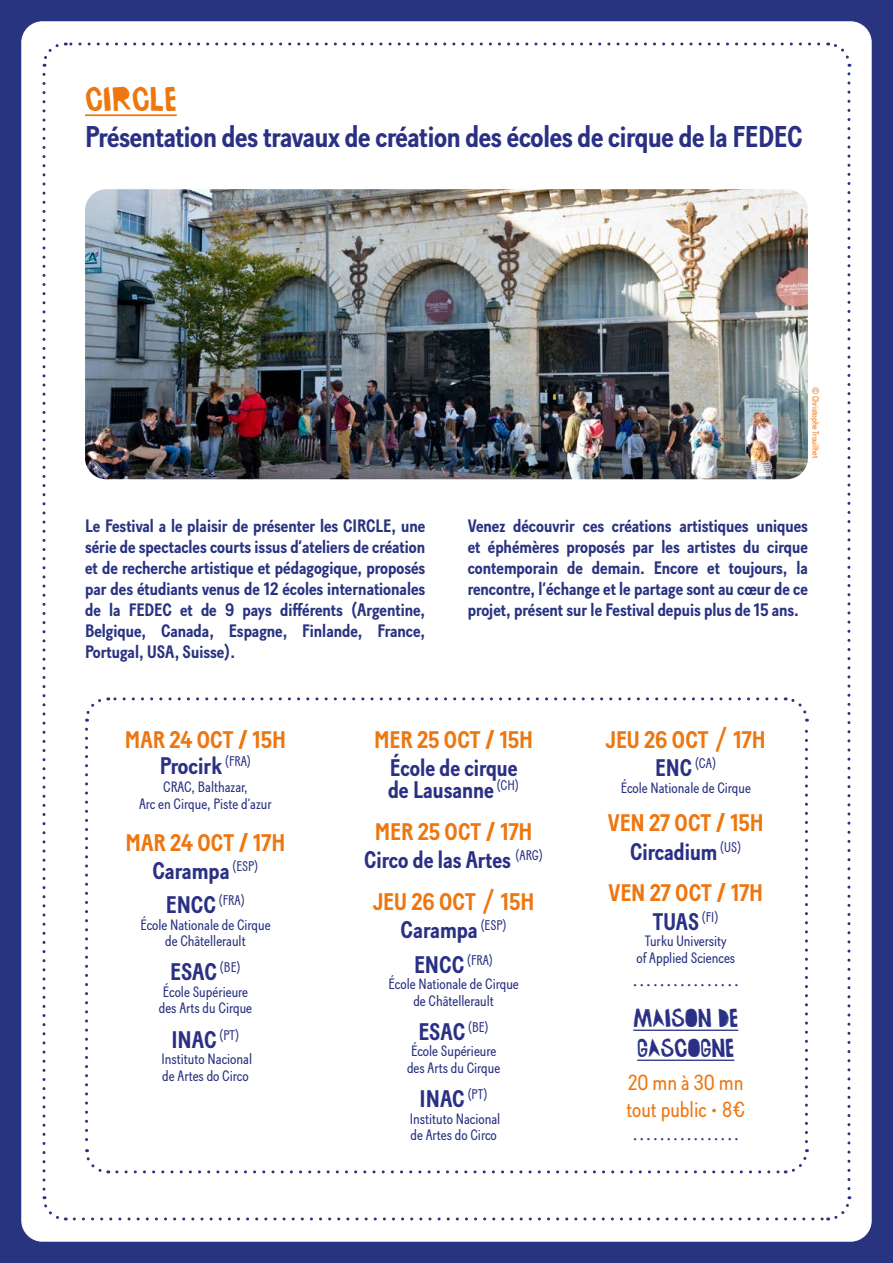
<style>
.page{position:relative;width:893px;height:1263px;background:#293481}
.page>*{position:absolute;margin:0;border:0;box-sizing:border-box;transform-origin:0 0}
.t1{font:34.5px "CIR Ca TAMPONA";color:#ee760f}
.t2{font:700 30px "Baton";letter-spacing:-.01em;color:#2a3184}
.t3{font:26.1px/30px "CIR Ca TAMPONA";letter-spacing:-.01em;color:#2a3184}
.t4{font:700 24px/28.2px "Baton";color:#ee760f;text-align:center}
.t5{font:700 24px/22.5px "Baton";color:#2a3184}
.t6{font:21.75px/27px "Baton";color:#ee760f}
.t7{font:700 18px/21px "Baton";color:#293381;text-align:justify}
.t8{font:15.3px "Arial Rounded MT Bold";color:#2a3184}
.t9{font:15px/16.5px "Baton";color:#293381;text-align:center}
.t10{font:13.95px "Baton";color:#2a3184}
.t11{font:9px "Baton";color:#ee760f}
.s1{color:#2a3184}
.s2{font-weight:700;font-size:24px}
.s3{color:#ee760f}
.s4{font-weight:400;font-size:31.5px}
</style>
<div class="page">
<div style="left:21px;top:21px;width:851px;height:1221px;background:#fff;border-radius:21px"></div>
<svg style="left:42px;top:74px;width:24px;height:1147px"></svg>
<svg style="left:74px;top:1196px;width:778px;height:25px"></svg>
<svg style="left:828px;top:42px;width:23px;height:1147px"></svg>
<svg style="left:42px;top:42px;width:777px;height:25px"></svg>
<img style="left:85px;top:189px;width:723px;height:290px">
<hr style="left:85px;top:114px;width:92px;height:2px;background:#ee760f">
<svg style="left:85px;top:729px;width:24px;height:445px"></svg>
<svg style="left:117px;top:1149px;width:692px;height:25px"></svg>
<svg style="left:785px;top:697px;width:24px;height:445px"></svg>
<svg style="left:85px;top:697px;width:691px;height:25px"></svg>
<hr style="left:633px;top:1029px;width:105px;height:2px;background:#2a3184">
<hr style="left:637px;top:1059px;width:97px;height:2px;background:#2a3184">
<h1 class="t1" style="left:85px;top:77px;width:93px">CIRCLE</h1>
<h2 class="t2" style="left:85px;top:119px;width:719px">Présentation des travaux de création des écoles de cirque de la FEDEC</h2>
<p class="t11" style="left:821px;top:387px;width:73px;rotate:90deg">© Christophe Trouilhet</p>
<p class="t7" style="left:85px;top:516px;width:342px">Le Festival a le plaisir de présenter les CIRCLE, une série de spectacles courts issus d’ateliers de création et de recherche artistique et pédagogique, proposés par des étudiants venus de 12 écoles internationales de la FEDEC et de 9 pays différents (Argentine, Belgique, Canada, Espagne, Finlande, France, Portugal, USA, Suisse).</p>
<p class="t7" style="left:468px;top:516px;width:342px">Venez découvrir ces créations artistiques uniques et éphémères proposés par les artistes du cirque contemporain de demain. Encore et toujours, la rencontre, l’échange et le partage sont au cœur de ce projet, présent sur le Festival depuis plus de 15 ans.</p>
<h3 class="t4" style="left:125px;top:726px;width:163px;line-height:26.7px">MAR 24 OCT / 15H<br><span class="s1">Procirk</span> <sup>(FRA)</sup></h3>
<p class="t9" style="left:139px;top:779px;width:134px">CRAC, Balthazar,<br>Arc en Cirque, Piste d’azur</p>
<h3 class="t4" style="left:126px;top:828px;width:161px">MAR 24 OCT / 17H<br><span class="s1">Carampa</span> <sup>(ESP)</sup></h3>
<p class="t10" style="left:166px;top:892px;width:81px"><span class="s2">ENCC</span> (FRA)</p>
<p class="t9" style="left:140px;top:916px;width:132px">École Nationale de Cirque de Châtellerault</p>
<h3 class="t5" style="left:170px;top:961px;width:72px">ESAC <sup>(BE)</sup></h3>
<p class="t9" style="left:159px;top:983px;width:95px;text-align:left">École Supérieure des Arts du Cirque</p>
<h3 class="t5" style="left:171px;top:1028px;width:70px">INAC <sup>(PT)</sup></h3>
<p class="t9" style="left:162px;top:1050px;width:92px;text-align:left">Instituto Nacional de Artes do Circo</p>
<h3 class="t4" style="left:374px;top:725px;width:161px">MER 25 OCT / 15H</h3>
<h3 class="t5" style="left:388px;top:756px;width:133px">École de cirque de Lausanne <sup>(CH)</sup></h3>
<h3 class="t5" style="left:364px;top:818px;width:180px;line-height:28.2px;text-align:center"><span class="s3">MER 25 OCT / 17H<br></span>Circo de las Artes <sup>(ARG)</sup></h3>
<h3 class="t4" style="left:373px;top:888px;width:163px">JEU 26 OCT <span class="s4">/</span> 15H<br><span class="s1">Carampa</span> <sup>(ESP)</sup></h3>
<p class="t10" style="left:414px;top:952px;width:81px"><span class="s2">ENCC</span> (FRA)</p>
<p class="t9" style="left:389px;top:975px;width:132px">École Nationale de Cirque de Châtellerault</p>
<h3 class="t5" style="left:418px;top:1020px;width:72px">ESAC <sup>(BE)</sup></h3>
<p class="t9" style="left:407px;top:1043px;width:95px;text-align:left">École Supérieure des Arts du Cirque</p>
<h3 class="t5" style="left:420px;top:1088px;width:70px">INAC <sup>(PT)</sup></h3>
<p class="t9" style="left:410px;top:1110px;width:92px;text-align:left">Instituto Nacional de Artes do Circo</p>
<h3 class="t4" style="left:606px;top:726px;width:161px">JEU 26 OCT <span class="s4">/</span> 17H</h3>
<p class="t10" style="left:655px;top:755px;width:62px"><span class="s2">ENC</span> (CA)</p>
<p class="t9" style="left:621px;top:779px;width:132px">École Nationale de Cirque</p>
<h3 class="t4" style="left:608px;top:809px;width:158px">VEN 27 OCT / 15H<br><span class="s1">Circadium</span> <sup>(US)</sup></h3>
<h3 class="t4" style="left:608px;top:879px;width:156px">VEN 27 OCT / 17H<br><span class="s1">TUAS</span> <sup>(FI)</sup></h3>
<p class="t9" style="left:636px;top:933px;width:100px">Turku University<br>of Applied Sciences</p>
<p class="t8" style="left:633px;top:971px;width:108px">................</p>
<h3 class="t3" style="left:633px;top:1002px;width:107px">MAISON DE<br>GASCOGNE</h3>
<p class="t6" style="left:626px;top:1069px;width:120px">20 mn à 30 mn tout public • 8€</p>
<p class="t8" style="left:633px;top:1126px;width:108px">................</p>
</div>
